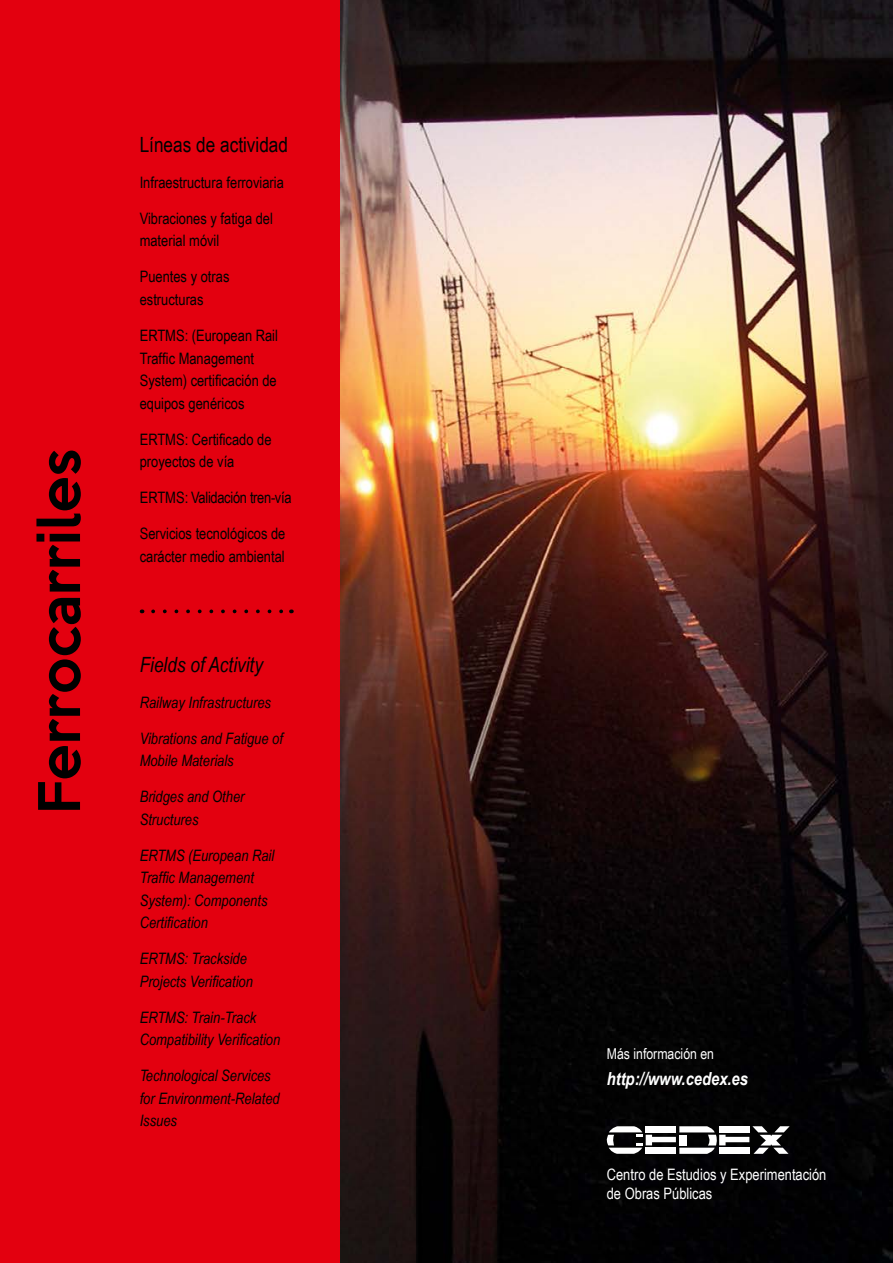
<style>
.page{position:relative;width:893px;height:1263px;background:#fff}
.page>*{position:absolute;margin:0;border:0;box-sizing:border-box;transform-origin:0 0}
.t1{font:500 52.5px "Keep Calm";letter-spacing:.01em;color:#000}
.t2{font:21px "Arial Narrow";color:#000}
.t3{font:italic 21px "Arial Narrow";color:#000}
.t4{font:italic 700 18px "Arial Narrow";color:#fff}
.t5{font:italic 15.75px/22.5px "Arial Narrow";color:#000}
.t6{font:15.75px/22.5px "Arial Narrow";color:#000}
.t7{font:15.75px/18.9px "Arial Narrow";color:#fff}
.t8{font:15.75px "Arial Narrow";letter-spacing:-.02em;color:#000}
.t9{font:15px "Arial Narrow";color:#fff}
.s1{color:#020204}
</style>
<div class="page">
<img style="left:340px;top:0;width:553px;height:1263px">
<svg style="left:607px;top:1126px;width:183px;height:28px"></svg>
<div style="left:0;top:0;width:340px;height:1263px;background:#e3000f"></div>
<svg style="left:153px;top:609px;width:130px;height:4px"></svg>
<h1 class="t1" style="left:14px;top:814px;width:366px;rotate:-90deg">Ferrocarriles</h1>
<h2 class="t2" style="left:140px;top:129px;width:150px">Líneas de actividad</h2>
<p class="t6" style="left:140px;top:171px;width:146px">I<span class="s1">n</span>fraestructura ferroviaria</p>
<p class="t6" style="left:140px;top:207px;width:135px">Vibraciones y fatiga del material móvil</p>
<p class="t6" style="left:140px;top:265px;width:91px">Puentes y otras estructuras</p>
<p class="t6" style="left:140px;top:324px;width:140px">ERTMS: (European Rail<br>Traffic Management<br>System) certificación de equipos genéricos</p>
<p class="t6" style="left:140px;top:427px;width:133px">ERTMS: Certificado de proyectos de vía</p>
<p class="t8" style="left:140px;top:486px;width:153px">ERTMS: Validación tren-vía</p>
<p class="t6" style="left:140px;top:522px;width:147px">Servicios tecnológicos de carácter medio ambien<span class="s1">ta</span>l</p>
<h2 class="t3" style="left:140px;top:650px;width:125px">Fields of Activity</h2>
<p class="t5" style="left:140px;top:691px;width:133px">Railway Infrastructures</p>
<p class="t5" style="left:140px;top:727px;width:145px">Vibrations and Fatigue of<br>Mobile Materials</p>
<p class="t5" style="left:140px;top:785px;width:106px">Bridges and Other<br>Structures</p>
<p class="t5" style="left:140px;top:844px;width:136px">ERTMS (European Rail<br>Traffic Management<br>System): Components<br>Certification</p>
<p class="t5" style="left:140px;top:947px;width:115px">ERTMS: Trackside<br>Projects Verification</p>
<p class="t5" style="left:140px;top:1006px;width:142px">ERTMS: Train-Track<br>Compatibility Verification</p>
<p class="t5" style="left:140px;top:1064px;width:141px">Technological Services for Environment-Related<br>Issues</p>
<p class="t9" style="left:607px;top:1043px;width:109px">Más información en</p>
<p class="t4" style="left:607px;top:1064px;width:143px">http://www.cedex.es</p>
<p class="t7" style="left:607px;top:1164px;width:221px">Centro de Estudios y Experimentación de Obras Públicas</p>
</div>
